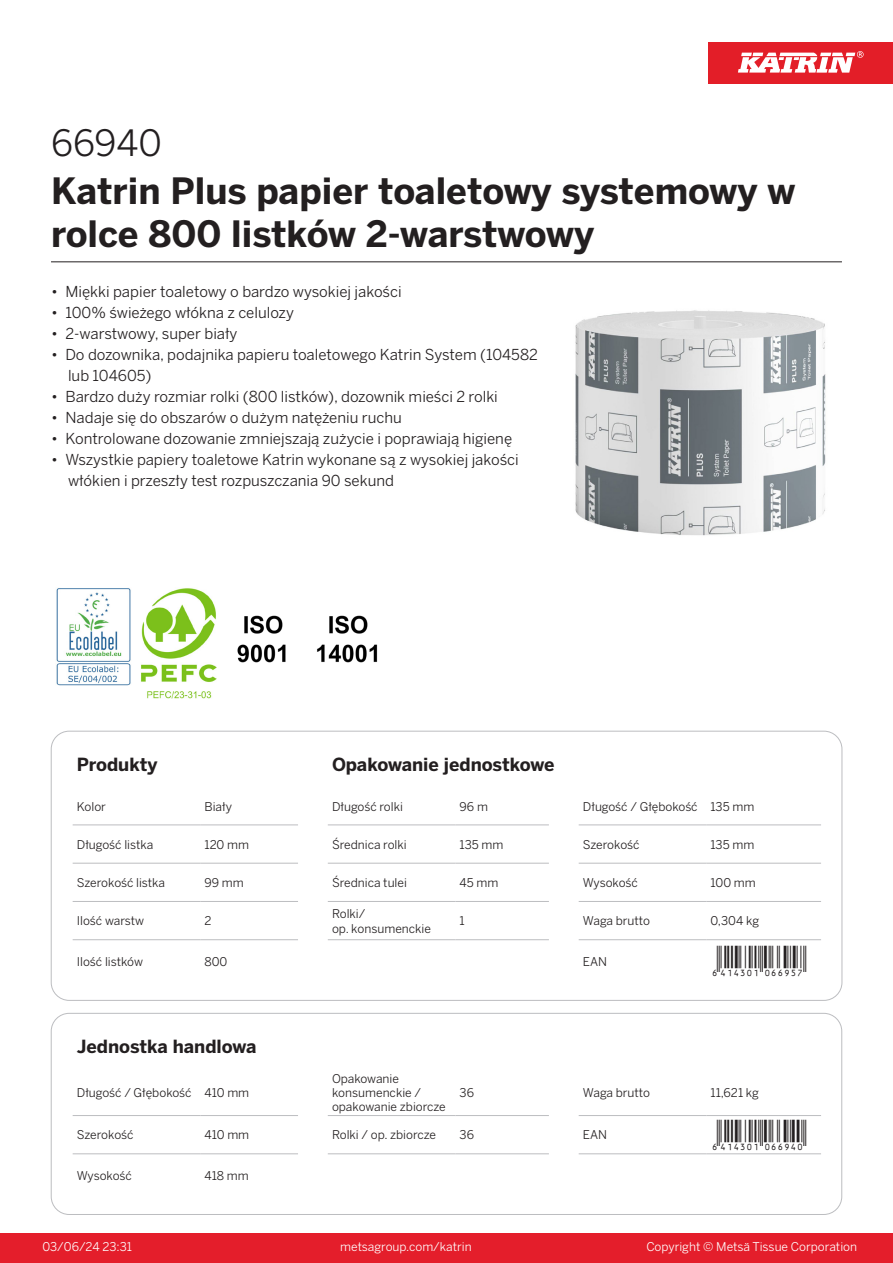
<style>
.page{position:relative;width:893px;height:1263px;background:#fff}
.page>*{position:absolute;margin:0;border:0;box-sizing:border-box;transform-origin:0 0}
.Product_Name{font:700 36px/43.2px "Benton Sans";color:#231f20}
.External_material_co{font:36px "Benton Sans";color:#231f20}
.T_EAN{font:30px "Viisas EAN Matala";color:#231f20}
.T_TableHeader{font:700 18px "Benton Sans";color:#231f20}
.MarketingBullets{font:15px/21px "Benton Sans";color:#231f20}
.T_TableBody{font:12px/14.4px "Benton Sans";color:#231f20}
.t1{font:12px "Benton Sans";color:#fff}
</style>
<div class="page">
<div style="left:0;top:1233px;width:893px;height:30px;background:#e41e2b"></div>
<div style="left:708px;top:43px;width:185px;height:41px;background:#e31e28"></div>
<svg style="left:738px;top:51px;width:126px;height:22px"></svg>
<hr style="left:73px;top:825px;width:127px;height:1px;background:#bcbdc0">
<hr style="left:200px;top:825px;width:98px;height:1px;background:#bcbdc0">
<hr style="left:328px;top:825px;width:127px;height:1px;background:#bcbdc0">
<hr style="left:455px;top:825px;width:94px;height:1px;background:#bcbdc0">
<hr style="left:579px;top:825px;width:127px;height:1px;background:#bcbdc0">
<hr style="left:706px;top:825px;width:115px;height:1px;background:#bcbdc0">
<hr style="left:73px;top:863px;width:127px;height:1px;background:#bcbdc0">
<hr style="left:200px;top:863px;width:98px;height:1px;background:#bcbdc0">
<hr style="left:328px;top:863px;width:127px;height:1px;background:#bcbdc0">
<hr style="left:455px;top:863px;width:94px;height:1px;background:#bcbdc0">
<hr style="left:579px;top:863px;width:127px;height:1px;background:#bcbdc0">
<hr style="left:706px;top:863px;width:115px;height:1px;background:#bcbdc0">
<hr style="left:73px;top:901px;width:127px;height:1px;background:#bcbdc0">
<hr style="left:200px;top:901px;width:98px;height:1px;background:#bcbdc0">
<hr style="left:328px;top:901px;width:127px;height:1px;background:#bcbdc0">
<hr style="left:455px;top:901px;width:94px;height:1px;background:#bcbdc0">
<hr style="left:579px;top:901px;width:127px;height:1px;background:#bcbdc0">
<hr style="left:706px;top:901px;width:115px;height:1px;background:#bcbdc0">
<hr style="left:73px;top:939px;width:127px;height:1px;background:#bcbdc0">
<hr style="left:200px;top:939px;width:98px;height:1px;background:#bcbdc0">
<hr style="left:328px;top:939px;width:127px;height:1px;background:#bcbdc0">
<hr style="left:455px;top:939px;width:94px;height:1px;background:#bcbdc0">
<hr style="left:579px;top:939px;width:127px;height:1px;background:#bcbdc0">
<hr style="left:706px;top:939px;width:115px;height:1px;background:#bcbdc0">
<hr style="left:73px;top:1115px;width:127px;height:1px;background:#bcbdc0">
<hr style="left:200px;top:1115px;width:98px;height:1px;background:#bcbdc0">
<hr style="left:328px;top:1115px;width:127px;height:1px;background:#bcbdc0">
<hr style="left:455px;top:1115px;width:94px;height:1px;background:#bcbdc0">
<hr style="left:579px;top:1115px;width:127px;height:1px;background:#bcbdc0">
<hr style="left:706px;top:1115px;width:115px;height:1px;background:#bcbdc0">
<hr style="left:73px;top:1153px;width:127px;height:1px;background:#bcbdc0">
<hr style="left:200px;top:1153px;width:98px;height:1px;background:#bcbdc0">
<hr style="left:328px;top:1153px;width:127px;height:1px;background:#bcbdc0">
<hr style="left:455px;top:1153px;width:94px;height:1px;background:#bcbdc0">
<hr style="left:579px;top:1153px;width:127px;height:1px;background:#bcbdc0">
<hr style="left:706px;top:1153px;width:115px;height:1px;background:#bcbdc0">
<div style="left:51px;top:1013px;width:791px;height:202px;border:1px solid #bcbdc0;border-radius:18px"></div>
<img style="left:575px;top:310px;width:251px;height:226px">
<img style="left:56px;top:588px;width:75px;height:98px">
<img style="left:141px;top:588px;width:76px;height:111px">
<img style="left:237px;top:615px;width:49px;height:48px">
<img style="left:317px;top:615px;width:61px;height:48px">
<hr style="left:51px;top:261px;width:791px;height:1px;background:#231f20">
<p class="External_material_co" style="left:51px;top:121px;width:112px">66940</p>
<p class="Product_Name" style="left:51px;top:170px;width:746px">Katrin Plus papier toaletowy systemowy w rolce 800 listków 2-warstwowy</p>
<p class="MarketingBullets" style="left:51px;top:281px;width:352px">• Miękki papier toaletowy o bardzo wysokiej jakości</p>
<p class="MarketingBullets" style="left:51px;top:302px;width:245px">• 100% świeżego włókna z celulozy</p>
<p class="MarketingBullets" style="left:51px;top:323px;width:188px">• 2-warstwowy, super biały</p>
<p class="MarketingBullets" style="left:68px;top:344px;width:471px;text-indent:-17px">• Do dozownika, podajnika papieru toaletowego Katrin System (104582 lub 104605)</p>
<p class="MarketingBullets" style="left:51px;top:386px;width:448px">• Bardzo duży rozmiar rolki (800 listków), dozownik mieści 2 rolki</p>
<p class="MarketingBullets" style="left:51px;top:407px;width:352px">• Nadaje się do obszarów o dużym natężeniu ruchu</p>
<p class="MarketingBullets" style="left:51px;top:428px;width:463px">• Kontrolowane dozowanie zmniejszają zużycie i poprawiają higienę</p>
<p class="MarketingBullets" style="left:68px;top:449px;width:452px;text-indent:-17px">• Wszystkie papiery toaletowe Katrin wykonane są z wysokiej jakości włókien i przeszły test rozpuszczania 90 sekund</p>
<p class="T_TableHeader" style="left:77px;top:753px;width:82px">Produkty</p>
<p class="T_TableHeader" style="left:332px;top:753px;width:224px">Opakowanie jednostkowe</p>
<p class="T_TableBody" style="left:77px;top:799px;width:31px">Kolor</p>
<p class="T_TableBody" style="left:204px;top:799px;width:29px">Biały</p>
<p class="T_TableBody" style="left:332px;top:799px;width:72px">Długość rolki</p>
<p class="T_TableBody" style="left:460px;top:799px;width:30px">96 m</p>
<p class="T_TableBody" style="left:583px;top:799px;width:116px">Długość / Głębokość</p>
<p class="T_TableBody" style="left:710px;top:799px;width:45px">135 mm</p>
<p class="T_TableBody" style="left:77px;top:837px;width:78px">Długość listka</p>
<p class="T_TableBody" style="left:204px;top:837px;width:46px">120 mm</p>
<p class="T_TableBody" style="left:332px;top:837px;width:76px">Średnica rolki</p>
<p class="T_TableBody" style="left:460px;top:837px;width:45px">135 mm</p>
<p class="T_TableBody" style="left:583px;top:837px;width:58px">Szerokość</p>
<p class="T_TableBody" style="left:710px;top:837px;width:45px">135 mm</p>
<p class="T_TableBody" style="left:77px;top:875px;width:90px">Szerokość listka</p>
<p class="T_TableBody" style="left:204px;top:875px;width:41px">99 mm</p>
<p class="T_TableBody" style="left:332px;top:875px;width:76px">Średnica tulei</p>
<p class="T_TableBody" style="left:460px;top:875px;width:40px">45 mm</p>
<p class="T_TableBody" style="left:583px;top:875px;width:56px">Wysokość</p>
<p class="T_TableBody" style="left:710px;top:875px;width:47px">100 mm</p>
<p class="T_TableBody" style="left:77px;top:914px;width:69px">Ilość warstw</p>
<p class="T_TableBody" style="left:204px;top:914px;width:9px">2</p>
<p class="T_TableBody" style="left:332px;top:906px;width:35px">Rolki/</p>
<p class="T_TableBody" style="left:332px;top:921px;width:100px">op. konsumenckie</p>
<p class="T_TableBody" style="left:460px;top:914px;width:7px">1</p>
<p class="T_TableBody" style="left:583px;top:914px;width:69px">Waga brutto</p>
<p class="T_TableBody" style="left:710px;top:914px;width:50px">0,304 kg</p>
<p class="T_TableBody" style="left:77px;top:954px;width:68px">Ilość listków</p>
<p class="T_TableBody" style="left:204px;top:954px;width:24px">800</p>
<p class="T_TableBody" style="left:583px;top:954px;width:26px">EAN</p>
<p class="T_EAN" style="left:710px;top:945px;width:97px">*6414301066957*</p>
<p class="T_TableHeader" style="left:77px;top:1035px;width:181px">Jednostka handlowa</p>
<p class="T_TableBody" style="left:77px;top:1085px;width:116px">Długość / Głębokość</p>
<p class="T_TableBody" style="left:204px;top:1085px;width:46px">410 mm</p>
<p class="T_TableBody" style="left:332px;top:1071px;width:115px">Opakowanie konsumenckie / opakowanie zbiorcze</p>
<p class="T_TableBody" style="left:460px;top:1085px;width:16px">36</p>
<p class="T_TableBody" style="left:583px;top:1085px;width:69px">Waga brutto</p>
<p class="T_TableBody" style="left:710px;top:1085px;width:50px">11,621 kg</p>
<p class="T_TableBody" style="left:77px;top:1128px;width:58px">Szerokość</p>
<p class="T_TableBody" style="left:204px;top:1128px;width:46px">410 mm</p>
<p class="T_TableBody" style="left:332px;top:1128px;width:105px">Rolki / op. zbiorcze</p>
<p class="T_TableBody" style="left:460px;top:1128px;width:16px">36</p>
<p class="T_TableBody" style="left:583px;top:1128px;width:26px">EAN</p>
<p class="T_EAN" style="left:710px;top:1119px;width:97px">*6414301066940*</p>
<p class="T_TableBody" style="left:77px;top:1168px;width:56px">Wysokość</p>
<p class="T_TableBody" style="left:204px;top:1168px;width:46px">418 mm</p>
<p class="t1" style="left:43px;top:1239px;width:91px">03/06/24 23:31</p>
<p class="t1" style="left:340px;top:1239px;width:133px">metsagroup.com/katrin</p>
<p class="t1" style="left:646px;top:1239px;width:212px">Copyright © Metsä Tissue Corporation</p>
</div>
